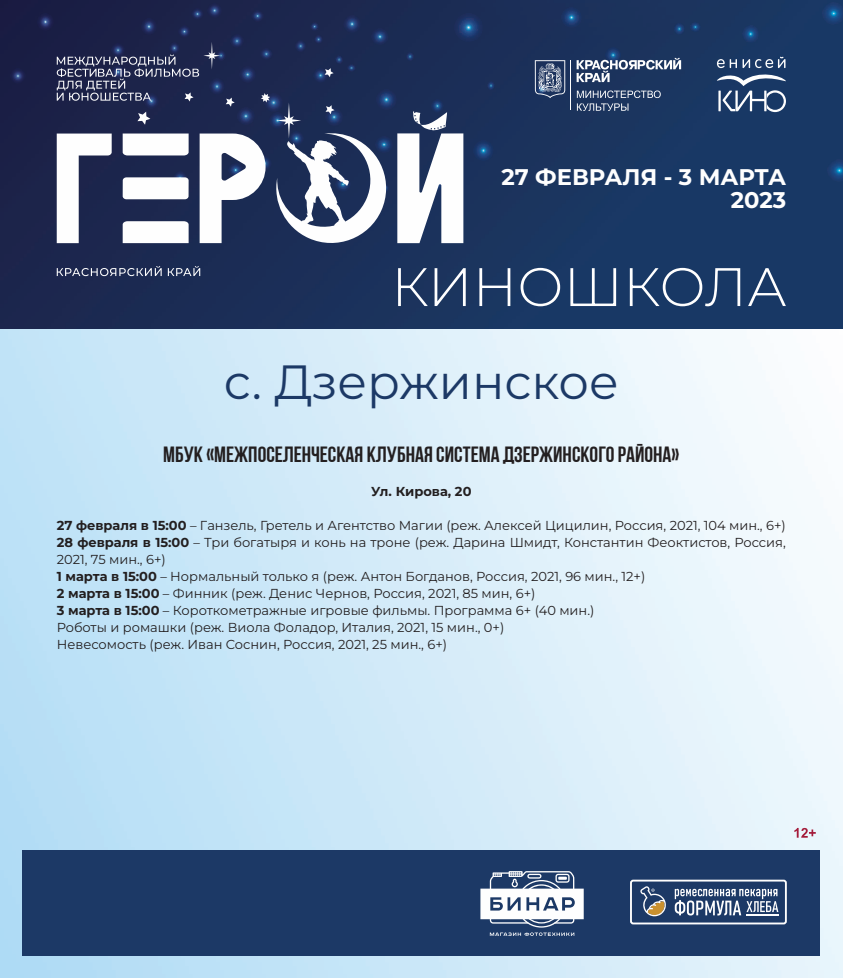
<style>
.page{position:relative;width:843px;height:978px;background:#fff}
.page>*{position:absolute;margin:0;border:0;box-sizing:border-box;transform-origin:0 0}
.t1{font:300 54.1px "Montserrat";color:#fff}
.t2{font:48px "Montserrat";color:#1c3966}
.t3{font:700 22.6px/22.6px "Montserrat";color:#fefefe;text-align:right}
.t4{font:22px "Bebas Neue Cyrillic";color:#231f20}
.t5{font:13px/17px "Montserrat";color:#231f20}
.t6{font:700 13px "Montserrat";color:#231f20}
.s1{font-weight:700}
</style>
<div class="page">
<img style="left:0;top:0;width:842px;height:978px">
<div style="left:465px;top:0;width:270px;height:39px;background:#1b325c"></div>
<img style="left:742px;top:26px;width:16px;height:16px">
<svg style="left:674px;top:24px;width:10px;height:10px"></svg>
<img style="left:605px;top:47px;width:15px;height:11px">
<svg style="left:690px;top:22px;width:10px;height:10px"></svg>
<img style="left:827px;top:160px;width:15px;height:22px">
<img style="left:821px;top:3px;width:21px;height:22px">
<img style="left:37px;top:14px;width:17px;height:16px">
<img style="left:463px;top:13px;width:19px;height:28px">
<img style="left:208px;top:4px;width:14px;height:4px">
<img style="left:11px;top:69px;width:15px;height:15px">
<img style="left:561px;top:7px;width:20px;height:21px">
<img style="left:473px;top:141px;width:20px;height:20px">
<svg style="left:487px;top:82px;width:7px;height:7px"></svg>
<svg style="left:534px;top:60px;width:31px;height:38px"></svg>
<hr style="left:570px;top:60px;width:1px;height:50px;background:#fefefe">
<svg style="left:576px;top:58px;width:105px;height:24px"></svg>
<svg style="left:576px;top:91px;width:84px;height:20px;background:#455a7b"></svg>
<svg style="left:716px;top:56px;width:69px;height:56px;background:#4c6487"></svg>
<svg style="left:57px;top:266px;width:143px;height:10px"></svg>
<svg style="left:57px;top:8px;width:406px;height:243px"></svg>
<div style="left:23px;top:850px;width:796px;height:105px;background:#1c3966"></div>
<svg style="left:794px;top:828px;width:21px;height:10px"></svg>
<svg style="left:480px;top:871px;width:103px;height:65px"></svg>
<div style="left:629px;top:880px;width:157px;height:44px;border:2px solid #fefefe;border-radius:2px"></div>
<svg style="left:640px;top:886px;width:25px;height:31px"></svg>
<svg style="left:674px;top:889px;width:104px;height:27px"></svg>
<hr style="left:746px;top:914px;width:32px;height:2px;background:#fefefe">
<h3 class="t3" style="left:501px;top:166px;width:286px">27 ФЕВРАЛЯ - 3 МАРТА<br>2023</h3>
<h1 class="t1" style="left:391px;top:254px;width:397px">КИНОШКОЛА</h1>
<h2 class="t2" style="left:224px;top:352px;width:396px">с. Дзержинское</h2>
<h3 class="t4" style="left:163px;top:445px;width:517px">МБУК «Межпоселенческая клубная система Дзержинского района»</h3>
<p class="t6" style="left:371px;top:483px;width:102px">Ул. Кирова, 20</p>
<p class="t5" style="left:57px;top:517px;width:730px"><span class="s1">27 февраля в 15:00</span> – Ганзель, Гретель и Агентство Магии (реж. Алексей Цицилин, Россия, 2021, 104 мин., 6+)<br><span class="s1">28 февраля в 15:00</span> – Три богатыря и конь на троне (реж. Дарина Шмидт, Константин Феоктистов, Россия, 2021, 75 мин., 6+)<br><span class="s1">1 марта в 15:00</span> – Нормальный только я (реж. Антон Богданов, Россия, 2021, 96 мин., 12+)<br><span class="s1">2 марта в 15:00</span> – Финник (реж. Денис Чернов, Россия, 2021, 85 мин, 6+)<br><span class="s1">3 марта в 15:00</span> – Короткометражные игровые фильмы. Программа 6+ (40 мин.)<br>Роботы и ромашки (реж. Виола Фоладор, Италия, 2021, 15 мин., 0+)<br>Невесомость (реж. Иван Соснин, Россия, 2021, 25 мин., 6+)</p>
</div>
